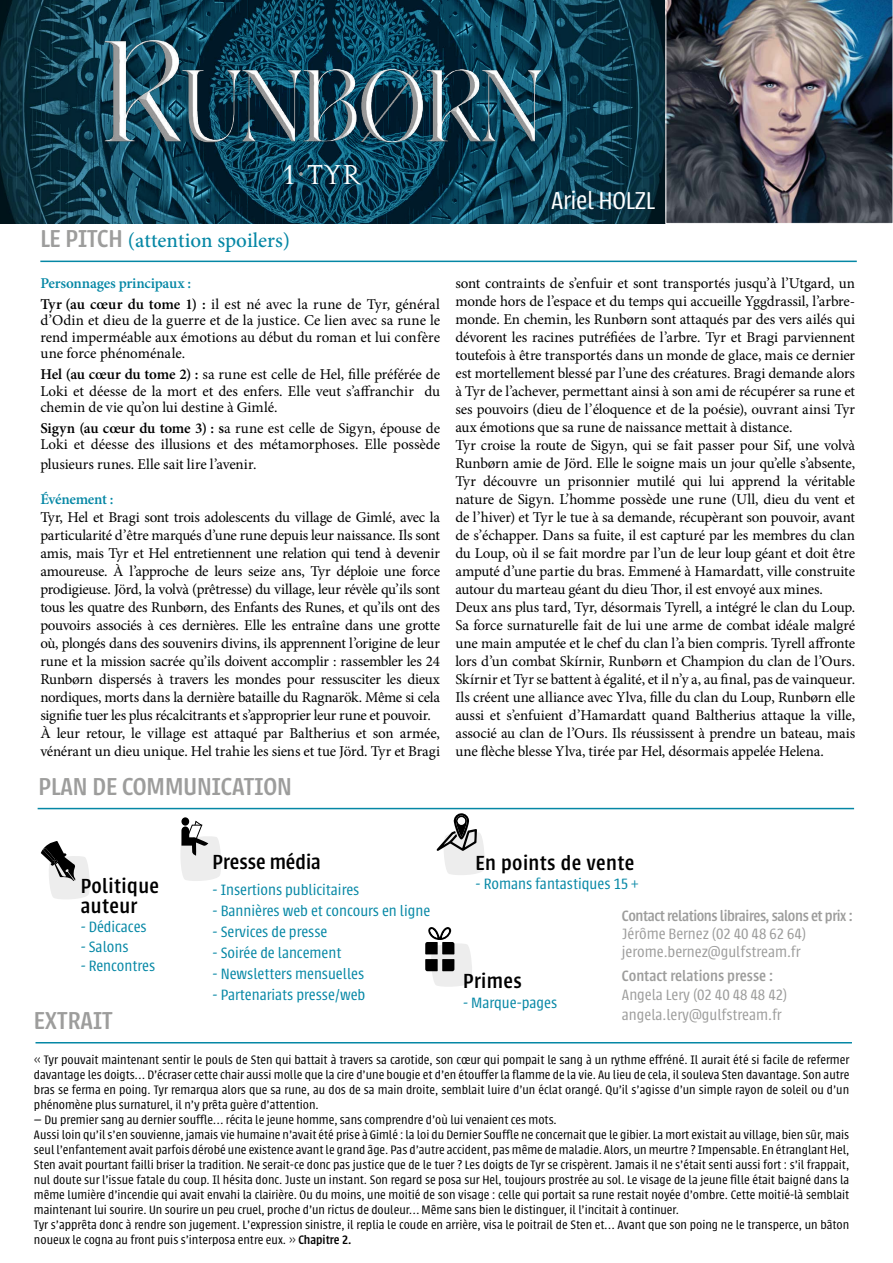
<style>
.page{position:relative;width:893px;height:1263px;background:#fff}
.page>*{position:absolute;margin:0;border:0;box-sizing:border-box;transform-origin:0 0}
.t1{font:500 27px "Urbana";color:#9d9d9c}
.t2{font:300 27px "Urbana";letter-spacing:-.01em;color:#fff}
.t3{font:25.8px "Augustus";color:#fff}
.t4{font:500 22.5px "Urbana";letter-spacing:.02em;color:#000}
.t5{font:500 22.5px "Urbana";color:#000}
.t6{font:500 21px "Minion Pro";color:#0587a5}
.t7{font:300 16.5px "Urbana";color:#0587a5}
.t8{font:300 16.5px/18px "Urbana";color:#9d9d9c}
.t9{font:500 16.5px "Urbana";letter-spacing:-.025em;color:#9d9d9c}
.t10{font:500 16.5px "Urbana";color:#9d9d9c}
.t11{font:15px/18px "Minion Pro";letter-spacing:-.015em;color:#000}
.t12{font:600 15px "Minion Pro";letter-spacing:-.02em;color:#0587a5}
.t13{font:300 13.5px/15px "Urbana";color:#000;text-align:justify}
.s1{font-family:"Urbana";font-size:27px;color:#9d9d9c}
.s2{font-weight:600;color:#0587a5}
.s3{font-weight:600}
.s4{font-weight:500}
</style>
<div class="page">
<svg style="left:0;top:190px;width:665px;height:33px;background:#0d3f52"></svg>
<hr style="left:40px;top:261px;width:817px;height:1px;background:#0587a5">
<hr style="left:36px;top:1042px;width:816px;height:1px;background:#0587a5">
<hr style="left:38px;top:808px;width:816px;height:1px;background:#0587a5">
<svg style="left:437px;top:813px;width:48px;height:62px"></svg>
<svg style="left:41px;top:841px;width:49px;height:58px"></svg>
<svg style="left:181px;top:817px;width:8px;height:9px"></svg>
<svg style="left:180px;top:820px;width:41px;height:61px"></svg>
<svg style="left:425px;top:927px;width:47px;height:60px"></svg>
<img style="left:665px;top:0;width:228px;height:224px">
<img style="left:0;top:0;width:696px;height:190px">
<svg style="left:299px;top:172px;width:4px;height:4px"></svg>
<h2 class="t3" style="left:282px;top:160px;width:82px">1 TYR</h2>
<h3 class="t6" style="left:40px;top:226px;width:251px"><span class="s1">LE PITCH</span> (attention spoilers)</h3>
<p class="t11" style="left:40px;top:273px;width:401px;line-height:20.7px"><span class="s2">Personnages principaux :<br></span><span class="s3">Tyr (au cœur du tome 1) :</span> il est né avec la rune de Tyr, général</p>
<p class="t11" style="left:40px;top:312px;width:401px;line-height:16.5px;text-align:justify">d’Odin et dieu de la guerre et de la justice. Ce lien avec sa rune le rend imperméable aux émotions au début du roman et lui confère une force phénoménale.</p>
<p class="t11" style="left:40px;top:366px;width:401px;line-height:16.5px;text-align:justify"><span class="s3">Hel (au cœur du tome 2) :</span> sa rune est celle de Hel, fille préférée de Loki et déesse de la mort et des enfers. Elle veut s’affranchir du chemin de vie qu’on lui destine à Gimlé.</p>
<p class="t11" style="left:40px;top:420px;width:401px;line-height:16.5px"><span class="s3">Sigyn (au cœur du tome 3) : s</span>a rune est celle de Sigyn, épouse de<br>Loki et déesse des illusions et des métamorphoses. Elle possède</p>
<p class="t11" style="left:40px;top:455px;width:218px">plusieurs runes. Elle sait lire l’avenir.</p>
<p class="t12" style="left:40px;top:489px;width:75px">Événement :</p>
<p class="t11" style="left:40px;top:508px;width:401px">Tyr, Hel et Bragi sont trois adolescents du village de Gimlé, avec la particularité d’être marqués d’une rune depuis leur naissance. Ils sont amis, mais Tyr et Hel entretiennent une relation qui tend à devenir amoureuse. À l’approche de leurs seize ans, Tyr déploie une force prodigieuse. Jörd, la volvà (prêtresse) du village, leur révèle qu’ils sont tous les quatre des Runbørn, des Enfants des Runes, et qu’ils ont des pouvoirs associés à ces dernières. Elle les entraîne dans une grotte où, plongés dans des souvenirs divins, ils apprennent l’origine de leur rune et la mission sacrée qu’ils doivent accomplir : rassembler les 24<br>Runbørn dispersés à travers les mondes pour ressusciter les dieux nordiques, morts dans la dernière bataille du Ragnarök. Même si cela signifie tuer les plus récalcitrants et s’approprier leur rune et pouvoir.<br>À leur retour, le village est attaqué par Baltherius et son armée, vénérant un dieu unique. Hel trahie les siens et tue Jörd. Tyr et Bragi</p>
<h1 class="t1" style="left:38px;top:772px;width:255px">PLAN DE COMMUNICATION</h1>
<h1 class="t2" style="left:551px;top:187px;width:106px">Ariel HOLZL</h1>
<p class="t11" style="left:455px;top:274px;width:401px">sont contraints de s’enfuir et sont transportés jusqu’à l’Utgard, un monde hors de l’espace et du temps qui accueille Yggdrassil, l’arbre&shy;monde. En chemin, les Runbørn sont attaqués par des vers ailés qui dévorent les racines putréfiées de l’arbre. Tyr et Bragi parviennent toutefois à être transportés dans un monde de glace, mais ce dernier est mortellement blessé par l’une des créatures. Bragi demande alors à Tyr de l’achever, permettant ainsi à son ami de récupérer sa rune et ses pouvoirs (dieu de l’éloquence et de la poésie), ouvrant ainsi Tyr aux émotions que sa rune de naissance mettait à distance.<br>Tyr croise la route de Sigyn, qui se fait passer pour Sif, une volvà Runbørn amie de Jörd. Elle le soigne mais un jour qu’elle s’absente, Tyr découvre un prisonnier mutilé qui lui apprend la véritable nature de Sigyn. L’homme possède une rune (Ull, dieu du vent et de l’hiver) et Tyr le tue à sa demande, récupèrant son pouvoir, avant de s’échapper. Dans sa fuite, il est capturé par les membres du clan du Loup, où il se fait mordre par l’un de leur loup géant et doit être amputé d’une partie du bras. Emmené à Hamardatt, ville construite autour du marteau géant du dieu Thor, il est envoyé aux mines.<br>Deux ans plus tard, Tyr, désormais Tyrell, a intégré le clan du Loup.<br>Sa force surnaturelle fait de lui une arme de combat idéale malgré une main amputée et le chef du clan l’a bien compris. Tyrell affronte lors d’un combat Skírnir, Runbørn et Champion du clan de l’Ours.<br>Skírnir et Tyr se battent à égalité, et il n’y a, au final, pas de vainqueur.<br>Ils créent une alliance avec Ylva, fille du clan du Loup, Runbørn elle aussi et s’enfuient d’Hamardatt quand Baltherius attaque la ville, associé au clan de l’Ours. Ils réussissent à prendre un bateau, mais une flèche blesse Ylva, tirée par Hel, désormais appelée Helena.</p>
<h3 class="t5" style="left:213px;top:850px;width:110px">Presse média</h3>
<p class="t7" style="left:213px;top:881px;width:148px">- Insertions publicitaires</p>
<p class="t7" style="left:213px;top:902px;width:219px">- Bannières web et concours en ligne</p>
<p class="t7" style="left:213px;top:923px;width:116px">- Services de presse</p>
<p class="t7" style="left:213px;top:944px;width:130px">- Soirée de lancement</p>
<p class="t7" style="left:213px;top:965px;width:153px">- Newsletters mensuelles</p>
<p class="t7" style="left:213px;top:986px;width:154px">- Partenariats presse/web</p>
<h3 class="t4" style="left:476px;top:851px;width:160px">En points de vente</h3>
<h3 class="t4" style="left:81px;top:874px;width:80px">Politique</h3>
<p class="t7" style="left:476px;top:876px;width:165px">- Romans fantastiques 15 +</p>
<h3 class="t4" style="left:81px;top:893px;width:58px">auteur</h3>
<p class="t7" style="left:81px;top:918px;width:67px">- Dédicaces</p>
<p class="t7" style="left:81px;top:938px;width:49px">- Salons</p>
<p class="t7" style="left:81px;top:957px;width:76px">- Rencontres</p>
<p class="t9" style="left:622px;top:907px;width:232px">Contact relations libraires, salons et prix :</p>
<p class="t8" style="left:622px;top:925px;width:186px">Jérôme Bernez (02 40 48 62 64) jerome.bernez@gulfstream.fr</p>
<p class="t10" style="left:622px;top:967px;width:153px">Contact relations presse :</p>
<p class="t8" style="left:622px;top:985px;width:167px;line-height:19.5px">Angela Lery (02 40 48 48 42) angela.lery@gulfstream.fr</p>
<h3 class="t4" style="left:463px;top:969px;width:60px">Primes</h3>
<p class="t7" style="left:463px;top:994px;width:96px">- Marque-pages</p>
<h1 class="t1" style="left:34px;top:1006px;width:80px">EXTRAIT</h1>
<p class="t13" style="left:34px;top:1052px;width:817px">« Tyr pouvait maintenant sentir le pouls de Sten qui battait à travers sa carotide, son cœur qui pompait le sang à un rythme effréné. Il aurait été si facile de refermer davantage les doigts… D’écraser cette chair aussi molle que la cire d’une bougie et d’en étouffer la flamme de la vie. Au lieu de cela, il souleva Sten davantage. Son autre bras se ferma en poing. Tyr remarqua alors que sa rune, au dos de sa main droite, semblait luire d’un éclat orangé. Qu’il s’agisse d’un simple rayon de soleil ou d’un phénomène plus surnaturel, il n’y prêta guère d’attention.</p>
<p class="t13" style="left:34px;top:1112px;width:817px;text-align:left">— Du premier sang au dernier souffle… récita le jeune homme, sans comprendre d’où lui venaient ces mots.<br>Aussi loin qu’il s’en souvienne, jamais vie humaine n’avait été prise à Gimlé : la loi du Dernier Souffle ne concernait que le gibier. La mort existait au village, bien sûr, mais seul l’enfantement avait parfois dérobé une existence avant le grand âge. Pas d’autre accident, pas même de maladie. Alors, un meurtre ? Impensable. En étranglant Hel, Sten avait pourtant failli briser la tradition. Ne serait-ce donc pas justice que de le tuer ? Les doigts de Tyr se crispèrent. Jamais il ne s’était senti aussi fort : s’il frappait, nul doute sur l’issue fatale du coup. Il hésita donc. Juste un instant. Son regard se posa sur Hel, toujours prostrée au sol. Le visage de la jeune fille était baigné dans la même lumière d’incendie qui avait envahi la clairière. Ou du moins, une moitié de son visage : celle qui portait sa rune restait noyée d’ombre. Cette moitié-là semblait maintenant lui sourire. Un sourire un peu cruel, proche d’un rictus de douleur… Même sans bien le distinguer, il l’incitait à continuer.<br>Tyr s’apprêta donc à rendre son jugement. L’expression sinistre, il replia le coude en arrière, visa le poitrail de Sten et… Avant que son poing ne le transperce, un bâton noueux le cogna au front puis s’interposa entre eux. » <span class="s4">Chapitre 2.</span></p>
</div>
